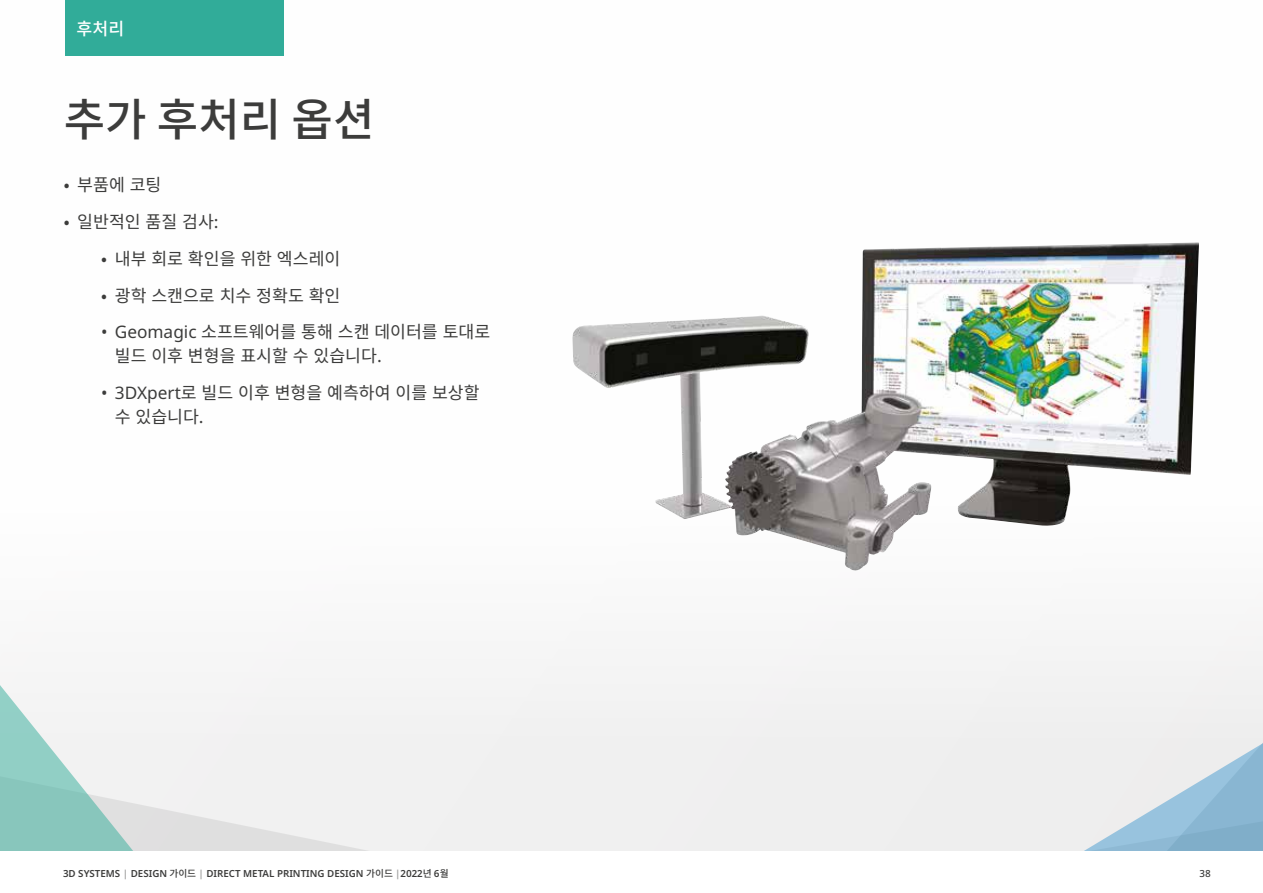
<style>
.page{position:relative;width:1263px;height:893px;background:#fff}
.page>*{position:absolute;margin:0;border:0;box-sizing:border-box;transform-origin:0 0}
.t1{font:500 45px "Noto Sans CJ Kkr";color:#3c3c3b}
.t2{font:17.25px/24px "Noto Sans CJ Kkr";color:#3c3c3b}
.t3{font:500 17.25px "Noto Sans CJ Kkr";color:#fff}
.t4{font:600 9.75px "Noto Sans";color:#3c3c3b}
.t5{font:500 9.75px "Noto Sans";color:#3c3c3b}
.s1{font-family:"Noto Sans"}
.s2{color:#9d9d9c}
.s3{font-family:"Noto Sans CJ Kkr";font-weight:500}
</style>
<div class="page">
<div style="left:216px;top:745px;width:374px;height:105px;background:#f1f1f1"></div>
<svg style="left:44px;top:693px;width:172px;height:157px;fill:#f2f2f2"></svg>
<svg style="left:0;top:685px;width:44px;height:165px"></svg>
<div style="left:821px;top:655px;width:187px;height:195px;background:#efefef"></div>
<svg style="left:1008px;top:636px;width:255px;height:214px;fill:#eee"></svg>
<div style="left:65px;top:0;width:219px;height:55px;background:#31ac99"></div>
<img style="left:572px;top:242px;width:626px;height:329px">
<p class="t3" style="left:77px;top:19px;width:49px">후처리</p>
<h1 class="t1" style="left:64px;top:95px;width:312px">추가 후처리 옵션</h1>
<p class="t2" style="left:64px;top:173px;width:99px">• 부품에 코팅</p>
<p class="t2" style="left:64px;top:210px;width:156px">• 일반적인 품질 검사:</p>
<p class="t2" style="left:101px;top:247px;width:241px">• 내부 회로 확인을 위한 엑스레이</p>
<p class="t2" style="left:101px;top:284px;width:241px">• 광학 스캔으로 치수 정확도 확인</p>
<p class="t2" style="left:115px;top:320px;width:377px;text-indent:-14px"><span class="s1">• Geomagic</span> 소프트웨어를 통해 스캔 데이터를 토대로 빌드 이후 변형을 표시할 수 있습니다.</p>
<p class="t2" style="left:115px;top:381px;width:366px;text-indent:-14px"><span class="s1">• 3DXpert</span>로 빌드 이후 변형을 예측하여 이를 보상할 수 있습니다.</p>
<p class="t4" style="left:63px;top:866px;width:387px">3D SYSTEMS <span class="s2">|</span> DESIGN <span class="s3">가이드</span> <span class="s2">|</span> DIRECT METAL PRINTING DESIGN <span class="s3">가이드</span> <span class="s2">|</span>2022<span class="s3">년</span> 6<span class="s3">월</span></p>
<p class="t5" style="left:1199px;top:867px;width:13px">38</p>
</div>
